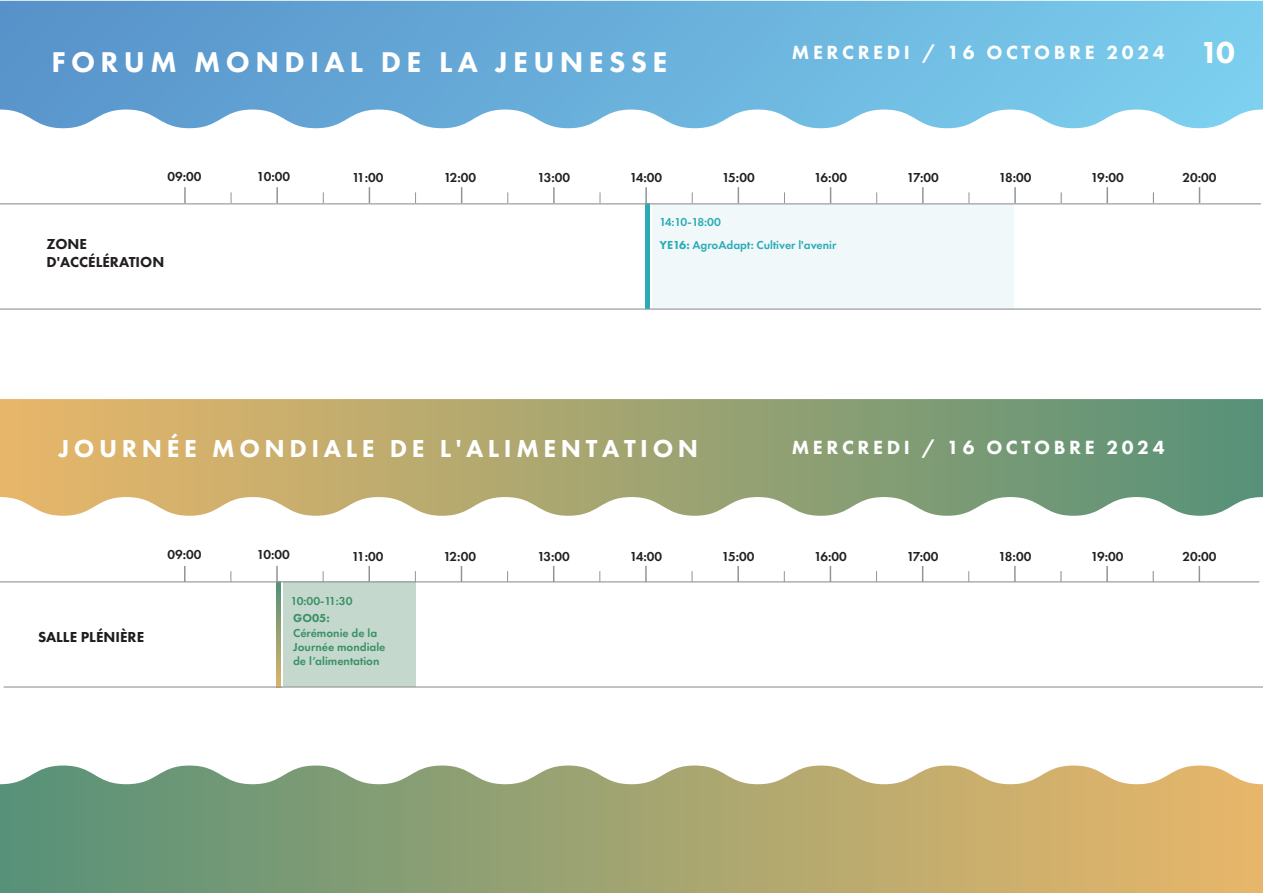
<style>
.page{position:relative;width:1263px;height:893px;background:#fff}
.page>*{position:absolute;margin:0;border:0;box-sizing:border-box;transform-origin:0 0}
.t1{font:800 29.7px "Futura PT";letter-spacing:.18em;color:#fff}
.t2{font:800 25.5px "Futura PT";letter-spacing:.18em;color:#fff}
.t3{font:800 19.8px "Futura PT";letter-spacing:.18em;color:#fff}
.t4{font:800 15px/18px "Futura PT";color:#231f20}
.t5{font:800 15px "Futura PT";color:#1d1d1b}
.t6{font:600 13.5px "Futura PT";color:#231f20}
.t7{font:600 12px/14.4px "Futura PT";color:#3a9165}
.t8{font:600 12px "Futura PT";color:#2bacb5}
.t9{font:800 12px "Futura PT";color:#3a9165}
.s1{font-size:31.5px}
.s2{font-weight:800}
</style>
<div class="page">
<div style="left:645px;top:204px;width:368px;height:105px;background:#f1f8fa"></div>
<div style="left:645px;top:203px;width:5px;height:106px;background:#2bacb5"></div>
<hr style="left:650px;top:203px;width:2px;height:106px;background:#fff">
<svg style="left:0;top:399px;width:1263px;height:117px;background:#a8ab7c"></svg>
<svg style="left:0;top:765px;width:1263px;height:128px;background:#a8ab7c"></svg>
<div style="left:276px;top:582px;width:139px;height:105px;background:#c4d8ce"></div>
<svg style="left:276px;top:582px;width:5px;height:104px"></svg>
<hr style="left:281px;top:582px;width:2px;height:105px;background:#fff">
<hr style="left:0;top:581px;width:1259px;height:1px;background:#929497">
<hr style="left:4px;top:686px;width:1259px;height:2px;background:#929497">
<svg style="left:276px;top:566px;width:2px;height:15px"></svg>
<svg style="left:184px;top:566px;width:2px;height:16px"></svg>
<svg style="left:368px;top:566px;width:2px;height:15px"></svg>
<svg style="left:461px;top:566px;width:1px;height:15px"></svg>
<svg style="left:553px;top:566px;width:1px;height:15px"></svg>
<svg style="left:645px;top:566px;width:2px;height:15px"></svg>
<svg style="left:737px;top:566px;width:2px;height:16px"></svg>
<svg style="left:830px;top:566px;width:1px;height:15px"></svg>
<svg style="left:922px;top:566px;width:1px;height:15px"></svg>
<svg style="left:1014px;top:566px;width:2px;height:16px"></svg>
<svg style="left:1106px;top:566px;width:2px;height:16px"></svg>
<svg style="left:1198px;top:566px;width:2px;height:16px"></svg>
<svg style="left:0;top:1px;width:1263px;height:127px;background:#74b5de"></svg>
<svg style="left:276px;top:187px;width:2px;height:16px"></svg>
<svg style="left:184px;top:187px;width:2px;height:16px"></svg>
<svg style="left:369px;top:187px;width:1px;height:16px"></svg>
<svg style="left:461px;top:187px;width:1px;height:16px"></svg>
<svg style="left:553px;top:187px;width:2px;height:16px"></svg>
<svg style="left:645px;top:187px;width:2px;height:16px"></svg>
<svg style="left:738px;top:187px;width:1px;height:16px"></svg>
<svg style="left:830px;top:187px;width:1px;height:16px"></svg>
<svg style="left:922px;top:187px;width:1px;height:16px"></svg>
<svg style="left:1014px;top:187px;width:2px;height:16px"></svg>
<svg style="left:1106px;top:187px;width:2px;height:16px"></svg>
<svg style="left:1199px;top:187px;width:1px;height:16px"></svg>
<hr style="left:0;top:203px;width:1261px;height:1px;background:#929497">
<hr style="left:0;top:309px;width:1261px;height:1px;background:#929497">
<h1 class="t1" style="left:51px;top:43px;width:618px">FORUM MONDIAL DE LA JEUNESSE</h1>
<h3 class="t3" style="left:792px;top:40px;width:444px">MERCREDI / 16 OCTOBRE 2024 <span class="s1">10</span></h3>
<p class="t6" style="left:168px;top:168px;width:36px">09:00</p>
<p class="t6" style="left:257px;top:168px;width:35px">10:00</p>
<p class="t6" style="left:352px;top:169px;width:33px">11:00</p>
<p class="t6" style="left:444px;top:169px;width:34px">12:00</p>
<p class="t6" style="left:538px;top:169px;width:34px">13:00</p>
<p class="t6" style="left:630px;top:169px;width:34px">14:00</p>
<p class="t6" style="left:722px;top:169px;width:34px">15:00</p>
<p class="t6" style="left:814px;top:169px;width:34px">16:00</p>
<p class="t6" style="left:907px;top:169px;width:33px">17:00</p>
<p class="t6" style="left:999px;top:169px;width:34px">18:00</p>
<p class="t6" style="left:1091px;top:169px;width:34px">19:00</p>
<p class="t6" style="left:1182px;top:169px;width:36px">20:00</p>
<p class="t8" style="left:659px;top:214px;width:63px">14:10-18:00</p>
<p class="t4" style="left:47px;top:235px;width:119px">ZONE<br>D'ACCÉLÉRATION</p>
<p class="t8" style="left:659px;top:237px;width:179px"><span class="s2">YE16:</span> AgroAdapt: Cultiver l'avenir</p>
<h2 class="t2" style="left:59px;top:433px;width:641px">JOURNÉE MONDIALE DE L'ALIMENTATION</h2>
<h3 class="t3" style="left:792px;top:435px;width:374px">MERCREDI / 16 OCTOBRE 2024</h3>
<p class="t6" style="left:167px;top:546px;width:36px">09:00</p>
<p class="t6" style="left:257px;top:546px;width:35px">10:00</p>
<p class="t6" style="left:352px;top:548px;width:33px">11:00</p>
<p class="t6" style="left:443px;top:548px;width:34px">12:00</p>
<p class="t6" style="left:537px;top:548px;width:34px">13:00</p>
<p class="t6" style="left:630px;top:548px;width:34px">14:00</p>
<p class="t6" style="left:722px;top:548px;width:34px">15:00</p>
<p class="t6" style="left:814px;top:548px;width:34px">16:00</p>
<p class="t6" style="left:907px;top:548px;width:33px">17:00</p>
<p class="t6" style="left:998px;top:548px;width:34px">18:00</p>
<p class="t6" style="left:1091px;top:548px;width:34px">19:00</p>
<p class="t6" style="left:1182px;top:548px;width:36px">20:00</p>
<p class="t5" style="left:38px;top:627px;width:108px">SALLE PLÉNIÈRE</p>
<p class="t7" style="left:291px;top:594px;width:63px">10:00-11:30</p>
<p class="t9" style="left:293px;top:611px;width:38px">GO05:</p>
<p class="t7" style="left:293px;top:625px;width:94px">Cérémonie de la<br>Journée mondiale de l’alimentation</p>
</div>
